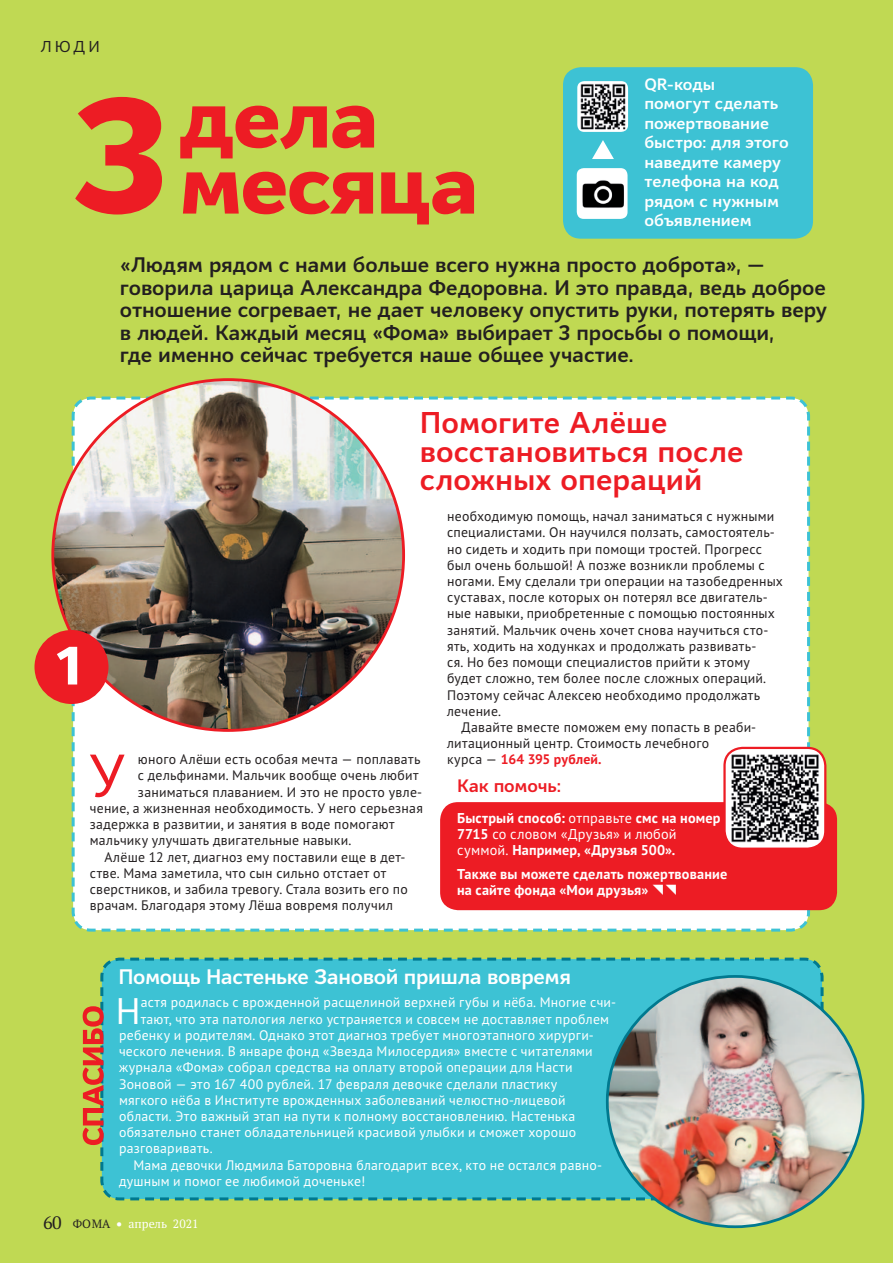
<style>
.page{position:relative;width:893px;height:1263px;background:#c0d953}
.page>*{position:absolute;margin:0;border:0;box-sizing:border-box;transform-origin:0 0}
.t1{font:800 84px/66px "Mediator";letter-spacing:-.015em;color:#ed1c24}
.t2{font:60.15px "Mediator";color:#ed1c24}
.t3{font:800 53.85px "Mediator";color:#fff}
.t4{font:36.9px "PT Sans";color:#fff}
.t5{font:700 30px/28.5px "Mediator";color:#ed1c24}
.t6{font:700 21px/22.5px "Mediator";letter-spacing:-.005em;color:#231f20}
.t7{font:700 21px "Mediator";letter-spacing:-.015em;color:#fff}
.t8{font:700 18px "Mediator";letter-spacing:-.01em;color:#ed1c24}
.t9{font:700 16.5px/19.5px "Mediator";color:#fff}
.t10{font:15.75px "Mediator";color:#231f20}
.t11{font:700 14.25px/15.8px "PT Sans";letter-spacing:.01em;color:#fff}
.t12{font:13.8px "PT Sans";letter-spacing:.015em;color:#231f20}
.t13{font:13.8px "PT Sans";letter-spacing:.015em;color:#fff}
.t14{font:700 13.8px "PT Sans";letter-spacing:.015em;color:#ed1c24}
.t15{font:12px "PT Serif";color:#fff}
.s1{font-weight:400;color:#231f20}
.s2{font-weight:400}
.s3{font-size:18px;color:#231f20}
.s4{color:#231f20}
.s5{font-size:15px}
</style>
<div class="page">
<div style="left:563px;top:67px;width:250px;height:172px;background:#3dc2d4;border-radius:18px"></div>
<div style="left:70px;top:395px;width:741px;height:537px;background:#fff"></div>
<div style="left:100px;top:957px;width:724px;height:244px;background:#3dc2d4"></div>
<img style="left:53px;top:380px;width:351px;height:350px;border-radius:175px">
<img style="left:578px;top:82px;width:50px;height:49px">
<div style="left:571px;top:75px;width:64px;height:63px;border:6px solid #3dc2d4;border-radius:10px"></div>
<img style="left:577px;top:169px;width:50px;height:49px">
<div style="left:570px;top:162px;width:64px;height:63px;border:6px solid #3dc2d4;border-radius:10px"></div>
<svg style="left:75px;top:97px;width:87px;height:117px"></svg>
<div style="left:35px;top:630px;width:73px;height:74px;background:#ed1c24;border-radius:50%"></div>
<svg style="left:83px;top:987px;width:21px;height:186px"></svg>
<img style="left:608px;top:976px;width:255px;height:251px">
<svg style="left:592px;top:140px;width:22px;height:19px"></svg>
<div style="left:440px;top:802px;width:397px;height:108px;background:#ed1c24;border-radius:18px"></div>
<img style="left:724px;top:748px;width:101px;height:99px">
<div style="left:723px;top:747px;width:103px;height:103px;border:2px solid #ed1c24;border-radius:18px"></div>
<p class="t10" style="left:40px;top:36px;width:61px">люди</p>
<h1 class="t1" style="left:179px;top:86px;width:301px">дела месяца</h1>
<p class="t9" style="left:644px;top:74px;width:146px">QR-коды<br>помогут сделать пожертвование быстро: для этого наведите камеру телефона на код рядом с нужным объявлением</p>
<p class="t6" style="left:120px;top:254px;width:709px">«Людям рядом с нами больше всего нужна просто доброта», — говорила царица Александра Федоровна. И это правда, ведь доброе отношение согревает, не дает человеку опустить руки, потерять веру в людей. Каждый месяц «Фома» выбирает 3 просьбы о помощи,<br>где именно сейчас требуется наше общее участие.</p>
<h3 class="t5" style="left:420px;top:409px;width:325px">Помогите Алёше восстановиться после сложных операций</h3>
<h3 class="t3" style="left:57px;top:630px;width:26px">1</h3>
<h2 class="t2" style="left:89px;top:737px;width:39px">У</h2>
<p class="t12" style="left:138px;top:750px;width:284px">юного Алёши есть особая мечта — поплавать</p>
<p class="t12" style="left:138px;top:767px;width:282px">с дельфинами. Мальчик вообще очень любит</p>
<p class="t12" style="left:138px;top:783px;width:286px">заниматься плаванием. И это не просто увле-</p>
<p class="t12" style="left:90px;top:799px;width:334px">чение, а жизненная необходимость. У него серьезная</p>
<p class="t12" style="left:90px;top:815px;width:306px">задержка в развитии, и занятия в воде помогают</p>
<p class="t12" style="left:90px;top:832px;width:263px">мальчику улучшать двигательные навыки.</p>
<p class="t12" style="left:104px;top:848px;width:303px">Алёше 12 лет, диагноз ему поставили еще в дет-</p>
<p class="t12" style="left:90px;top:864px;width:298px">стве. Мама заметила, что сын сильно отстает от</p>
<p class="t12" style="left:90px;top:880px;width:319px">сверстников, и забила тревогу. Стала возить его по</p>
<p class="t12" style="left:90px;top:896px;width:305px">врачам. Благодаря этому Лёша вовремя получил</p>
<p class="t12" style="left:447px;top:507px;width:329px">необходимую помощь, начал заниматься с нужными</p>
<p class="t12" style="left:447px;top:524px;width:329px">специалистами. Он научился ползать, самостоятель-</p>
<p class="t12" style="left:447px;top:540px;width:316px">но сидеть и ходить при помощи тростей. Прогресс</p>
<p class="t12" style="left:447px;top:556px;width:319px">был очень большой! А позже возникли проблемы с</p>
<p class="t12" style="left:447px;top:572px;width:337px">ногами. Ему сделали три операции на тазобедренных</p>
<p class="t12" style="left:447px;top:588px;width:322px">суставах, после которых он потерял все двигатель-</p>
<p class="t12" style="left:447px;top:605px;width:329px">ные навыки, приобретенные с помощью постоянных</p>
<p class="t12" style="left:447px;top:621px;width:323px">занятий. Мальчик очень хочет снова научиться сто-</p>
<p class="t12" style="left:447px;top:637px;width:311px">ять, ходить на ходунках и продолжать развивать-</p>
<p class="t12" style="left:447px;top:653px;width:304px">ся. Но без помощи специалистов прийти к этому</p>
<p class="t12" style="left:447px;top:669px;width:321px">будет сложно, тем более после сложных операций.</p>
<p class="t12" style="left:447px;top:686px;width:315px">Поэтому сейчас Алексею необходимо продолжать</p>
<p class="t12" style="left:447px;top:702px;width:56px">лечение.</p>
<p class="t12" style="left:462px;top:718px;width:296px">Давайте вместе поможем ему попасть в реаби-</p>
<p class="t12" style="left:447px;top:734px;width:264px">литационный центр. Стоимость лечебного</p>
<p class="t14" style="left:447px;top:750px;width:156px"><span class="s1">курса —</span> 164 395 рублей.</p>
<h3 class="t8" style="left:457px;top:775px;width:106px">Как помочь:</h3>
<p class="t11" style="left:457px;top:810px;width:265px">Быстрый способ: <span class="s2">отправьте</span> смс на номер<br>7715 <span class="s2">со словом «Друзья» и любой суммой.</span> Например, «Друзья 500».</p>
<p class="t11" style="left:457px;top:866px;width:272px">Также вы можете сделать пожертвование на сайте фонда «Мои друзья»</p>
<h3 class="t7" style="left:118px;top:963px;width:454px">Помощь Настеньке Зановой пришла вовремя</h3>
<h3 class="t4" style="left:116px;top:987px;width:26px">Н</h3>
<p class="t13" style="left:141px;top:994px;width:477px">астя родилась с врожденной расщелиной верхней губы и нёба. Многие счи-</p>
<p class="t13" style="left:141px;top:1010px;width:470px">тают, что эта патология легко устраняется и совсем не доставляет проблем</p>
<p class="t13" style="left:119px;top:1026px;width:476px">ребенку и родителям. Однако этот диагноз требует многоэтапного хирурги-</p>
<p class="t13" style="left:119px;top:1042px;width:475px">ческого лечения. В январе фонд «Звезда Милосердия» вместе с читателями</p>
<p class="t13" style="left:119px;top:1058px;width:455px">журнала «Фома» собрал средства на оплату второй операции для Насти</p>
<p class="t13" style="left:119px;top:1075px;width:440px">Зоновой — это 167 400 рублей. 17 февраля девочке сделали пластику</p>
<p class="t13" style="left:119px;top:1091px;width:448px">мягкого нёба в Институте врожденных заболеваний челюстно-лицевой</p>
<p class="t13" style="left:119px;top:1107px;width:458px">области. Это важный этап на пути к полному восстановлению. Настенька</p>
<p class="t13" style="left:119px;top:1123px;width:459px">обязательно станет обладательницей красивой улыбки и сможет хорошо</p>
<p class="t13" style="left:119px;top:1140px;width:95px">разговаривать.</p>
<p class="t13" style="left:133px;top:1156px;width:470px">Мама девочки Людмила Баторовна благодарит всех, кто не остался равно-</p>
<p class="t13" style="left:119px;top:1172px;width:248px">душным и помог ее любимой доченьке!</p>
<p class="t15" style="left:43px;top:1216px;width:157px"><span class="s3">60</span> <span class="s4">ФОМА</span> <span class="s5">•</span> апрель 2021</p>
</div>
